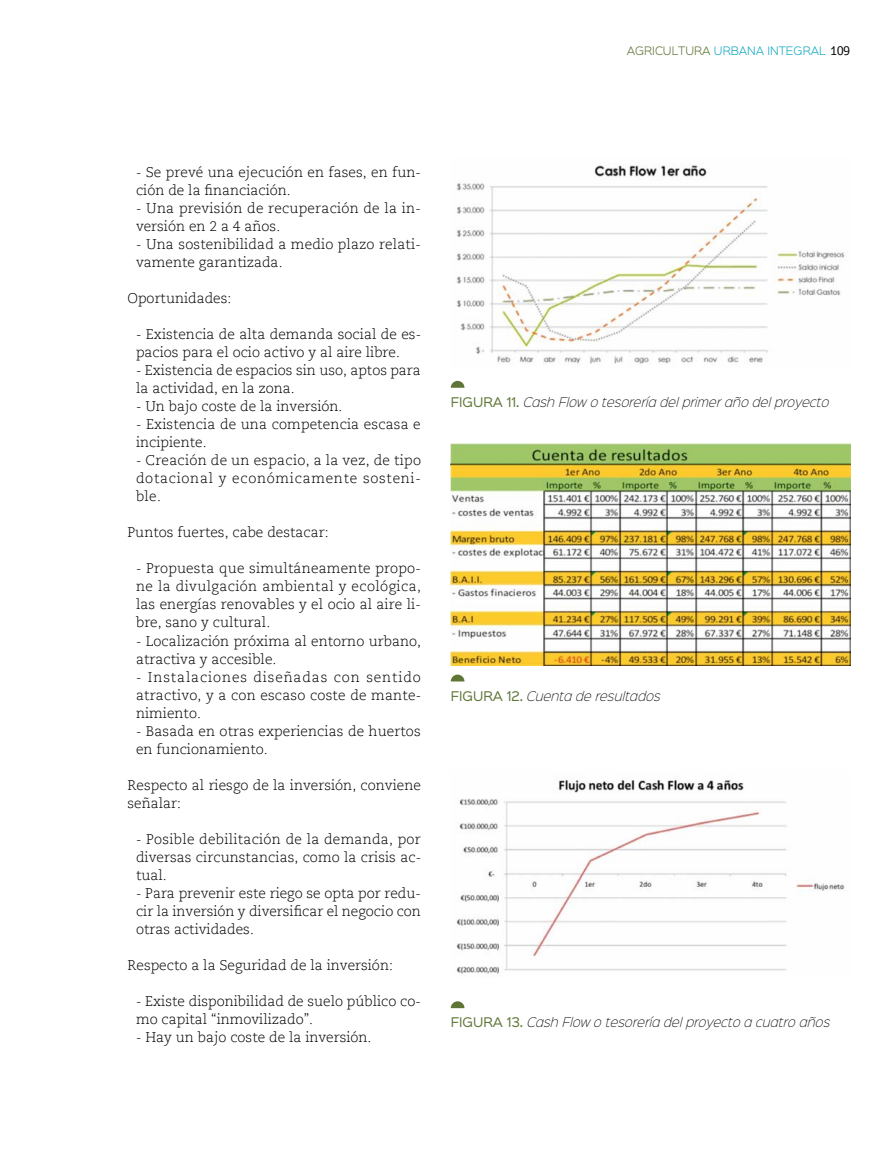
<style>
.page{position:relative;width:893px;height:1149px;background:#fff}
.page>*{position:absolute;margin:0;border:0;box-sizing:border-box;transform-origin:0 0}
.t1{font:300 13.95px/18px "Caecilia LT Std";color:#000}
.t2{font:italic 12px "Sinkin Sans 200 X Light";color:#000}
.t3{font:300 10.5px "Sinkin Sans 300";color:#14a8c1}
.s1{color:#5e7535}
.s2{font-family:"Signika";font-size:13.5px;color:#000}
.s3{font-family:"Sinkin Sans 400";font-style:normal;color:#5e7535}
</style>
<div class="page">
<svg style="left:451px;top:381px;width:13px;height:6px"></svg>
<svg style="left:451px;top:674px;width:13px;height:7px"></svg>
<svg style="left:451px;top:1001px;width:13px;height:6px"></svg>
<img style="left:456px;top:165px;width:389px;height:199px">
<img style="left:451px;top:443px;width:399px;height:222px">
<img style="left:456px;top:780px;width:389px;height:194px">
<p class="t3" style="left:627px;top:42px;width:225px"><span class="s1">AGRICULTURA</span> URBANA INTEGRAL <span class="s2">109</span></p>
<p class="t1" style="left:136px;top:164px;width:286px">- Se prevé una ejecución en fases, en fun&shy;ción de la financiación.</p>
<p class="t1" style="left:136px;top:200px;width:286px">- Una previsión de recuperación de la in&shy;versión en 2 a 4 años.</p>
<p class="t1" style="left:136px;top:236px;width:286px">- Una sostenibilidad a medio plazo relati&shy;vamente garantizada.</p>
<p class="t1" style="left:128px;top:290px;width:105px">Oportunidades:</p>
<p class="t1" style="left:136px;top:326px;width:287px">- Existencia de alta demanda social de es&shy;pacios para el ocio activo y al aire libre.</p>
<p class="t1" style="left:136px;top:362px;width:286px">- Existencia de espacios sin uso, aptos para la actividad, en la zona.</p>
<p class="t1" style="left:136px;top:398px;width:208px">- Un bajo coste de la inversión.</p>
<p class="t1" style="left:136px;top:416px;width:286px">- Existencia de una competencia escasa e incipiente.</p>
<p class="t1" style="left:136px;top:452px;width:286px;text-align:justify">- Creación de un espacio, a la vez, de tipo dotacional y económicamente sosteni&shy;ble.</p>
<p class="t1" style="left:128px;top:523px;width:202px">Puntos fuertes, cabe destacar:</p>
<p class="t1" style="left:136px;top:560px;width:286px;text-align:justify">- Propuesta que simultáneamente propo&shy;ne la divulgación ambiental y ecológica, las energías renovables y el ocio al aire li&shy;bre, sano y cultural.</p>
<p class="t1" style="left:136px;top:631px;width:286px">- Localización próxima al entorno urbano, atractiva y accesible.</p>
<p class="t1" style="left:136px;top:667px;width:287px;text-align:justify">- Instalaciones diseñadas con sentido atractivo, y a con escaso coste de mante&shy;nimiento.</p>
<p class="t1" style="left:136px;top:721px;width:286px">- Basada en otras experiencias de huertos en funcionamiento.</p>
<p class="t1" style="left:128px;top:775px;width:295px">Respecto al riesgo de la inversión, conviene señalar:</p>
<p class="t1" style="left:136px;top:829px;width:286px;text-align:justify">- Posible debilitación de la demanda, por diversas circunstancias, como la crisis ac&shy;tual.</p>
<p class="t1" style="left:136px;top:883px;width:286px;text-align:justify">- Para prevenir este riego se opta por redu&shy;cir la inversión y diversificar el negocio con otras actividades.</p>
<p class="t1" style="left:128px;top:955px;width:267px">Respecto a la Seguridad de la inversión:</p>
<p class="t1" style="left:136px;top:991px;width:286px">- Existe disponibilidad de suelo público co&shy;mo capital “inmovilizado”.</p>
<p class="t1" style="left:136px;top:1027px;width:237px">- Hay un bajo coste de la inversión.</p>
<p class="t2" style="left:451px;top:392px;width:380px"><span class="s3">FIG URA 11.</span> Cash Flow o tesorería del primer año del proyecto</p>
<p class="t2" style="left:451px;top:686px;width:211px"><span class="s3">FIG URA 12.</span> Cuenta de resultados</p>
<p class="t2" style="left:451px;top:1012px;width:381px"><span class="s3">FIG URA 13.</span> Cash Flow o tesorería del proyecto a cuatro años</p>
</div>
